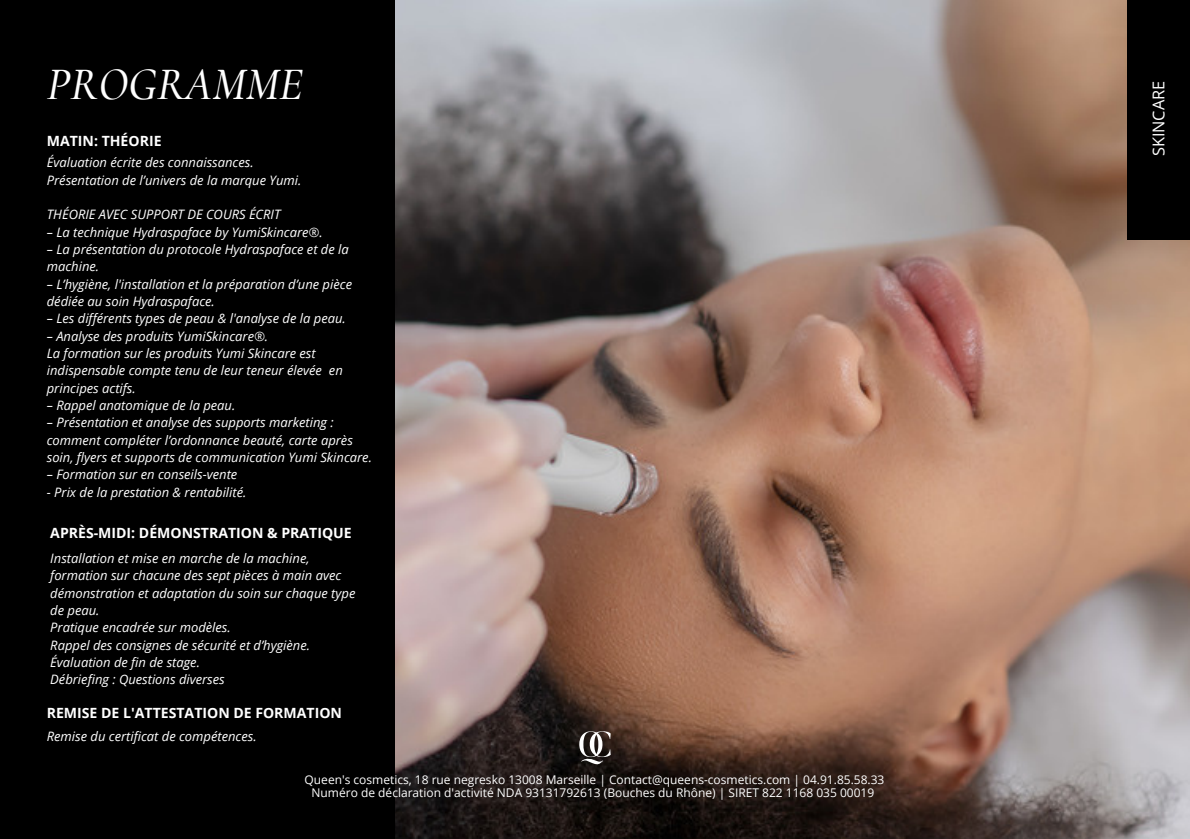
<style>
.page{position:relative;width:1190px;height:839px;background:#fff}
.page>*{position:absolute;margin:0;border:0;box-sizing:border-box;transform-origin:0 0}
.t1{font:italic 500 45.6px "Cormorant Garamond";color:#fff}
.t2{font:16.4px "Open Sans";color:#fff}
.t3{font:700 14px "Open Sans";color:#fff}
.t4{font:italic 13px/17.4px "Open Sans";color:#fff}
.t5{font:12px/13px "Open Sans";color:#fff;text-align:center}
</style>
<div class="page">
<img style="left:394px;top:0;width:796px;height:838px">
<div style="left:0;top:0;width:394px;height:838px;background:#000"></div>
<div style="left:1127px;top:0;width:63px;height:239px;background:#000"></div>
<svg style="left:579px;top:731px;width:32px;height:33px"></svg>
<h1 class="t1" style="left:47px;top:57px;width:258px">PROGRAMME</h1>
<p class="t3" style="left:47px;top:130px;width:116px">MATIN: THÉORIE</p>
<p class="t4" style="left:47px;top:154px;width:256px">Évaluation écrite des connaissances.<br>Présentation de l’univers de la marque Yumi.</p>
<p class="t4" style="left:47px;top:206px;width:235px">THÉORIE AVEC SUPPORT DE COURS ÉCRIT</p>
<p class="t4" style="left:47px;top:223px;width:277px">– La technique Hydraspaface by YumiSkincare®.</p>
<p class="t4" style="left:47px;top:240px;width:304px">– La présentation du protocole Hydraspaface et de la machine.</p>
<p class="t4" style="left:47px;top:275px;width:307px">– L’hygiène, l'installation et la préparation d’une pièce dédiée au soin Hydraspaface.</p>
<p class="t4" style="left:47px;top:309px;width:301px">– Les différents types de peau &amp; l'analyse de la peau.</p>
<p class="t4" style="left:47px;top:327px;width:298px">– Analyse des produits YumiSkincare®.<br>La formation sur les produits Yumi Skincare est indispensable compte tenu de leur teneur élevée en principes actifs.</p>
<p class="t4" style="left:47px;top:396px;width:190px">– Rappel anatomique de la peau.</p>
<p class="t4" style="left:47px;top:413px;width:327px">– Présentation et analyse des supports marketing : comment compléter l’ordonnance beauté, carte après soin, flyers et supports de communication Yumi Skincare.</p>
<p class="t4" style="left:47px;top:465px;width:192px">– Formation sur en conseils-vente</p>
<p class="t4" style="left:47px;top:483px;width:201px">- Prix de la prestation &amp; rentabilité.</p>
<p class="t3" style="left:50px;top:523px;width:303px">APRÈS-MIDI: DÉMONSTRATION &amp; PRATIQUE</p>
<p class="t4" style="left:50px;top:549px;width:307px">Installation et mise en marche de la machine, formation sur chacune des sept pièces à main avec démonstration et adaptation du soin sur chaque type de peau.<br>Pratique encadrée sur modèles.<br>Rappel des consignes de sécurité et d’hygiène.<br>Évaluation de fin de stage.<br>Débriefing : Questions diverses</p>
<p class="t3" style="left:47px;top:703px;width:297px">REMISE DE L'ATTESTATION DE FORMATION</p>
<p class="t4" style="left:47px;top:726px;width:211px">Remise du certificat de compétences.</p>
<p class="t5" style="left:305px;top:772px;width:581px">Queen's cosmetics, 18 rue negresko 13008 Marseille | Contact@queens-cosmetics.com | 04.91.85.58.33<br>Numéro de déclaration d'activité NDA 93131792613 (Bouches du Rhône) | SIRET 822 1168 035 00019</p>
<p class="t2" style="left:1147px;top:156px;width:77px;rotate:-90deg">SKINCARE</p>
</div>
